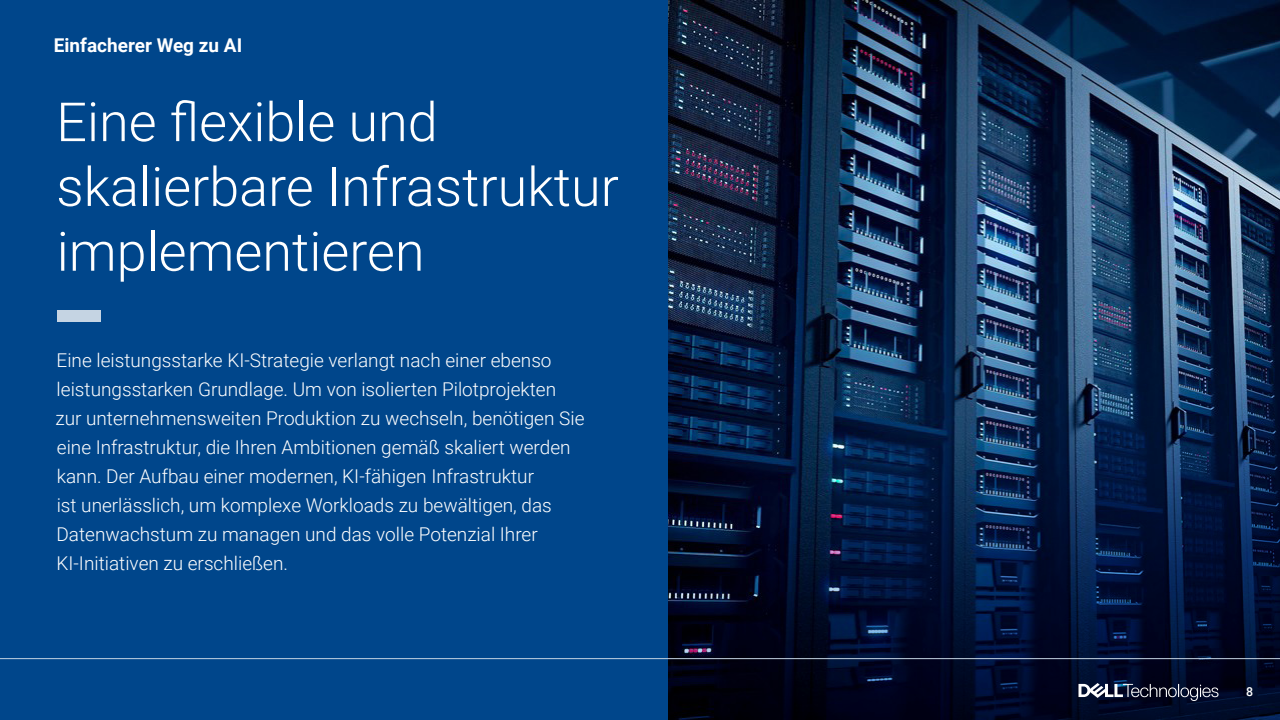
<style>
.page{position:relative;width:1280px;height:720px;background:#00468b}
.page>*{position:absolute;margin:0;border:0;box-sizing:border-box;transform-origin:0 0}
.t1{font:300 54px/64.8px "Roboto";color:#fff}
.t2{font:300 19px/29px "Roboto";color:#fff}
.t3{font:700 19px "Roboto";color:#fff}
.t4{font:500 12.4px "Roboto";color:#fff}
</style>
<div class="page">
<img style="left:668px;top:0;width:612px;height:320px">
<svg style="left:668px;top:320px;width:612px;height:400px;background:#081a3d"></svg>
<hr style="left:0;top:658px;width:1280px;height:1px;background:#c5d4e3">
<svg style="left:1079px;top:683px;width:140px;height:18px;background:#3d4358"></svg>
<div style="left:57px;top:310px;width:44px;height:12px;background:#c5d4e3"></div>
<p class="t3" style="left:54px;top:32px;width:190px">Einfacherer Weg zu AI</p>
<h1 class="t1" style="left:56px;top:88px;width:564px">Eine flexible und skalierbare Infrastruktur implementieren</h1>
<p class="t2" style="left:55px;top:345px;width:531px">Eine leistungsstarke KI-Strategie verlangt nach einer ebenso leistungsstarken Grundlage. Um von isolierten Pilotprojekten zur unternehmensweiten Produktion zu wechseln, benötigen Sie eine Infrastruktur, die Ihren Ambitionen gemäß skaliert werden kann. Der Aufbau einer modernen, KI-fähigen Infrastruktur<br>ist unerlässlich, um komplexe Workloads zu bewältigen, das Datenwachstum zu managen und das volle Potenzial Ihrer KI-Initiativen zu erschließen.</p>
<p class="t4" style="left:1246px;top:682px;width:9px">8</p>
</div>
